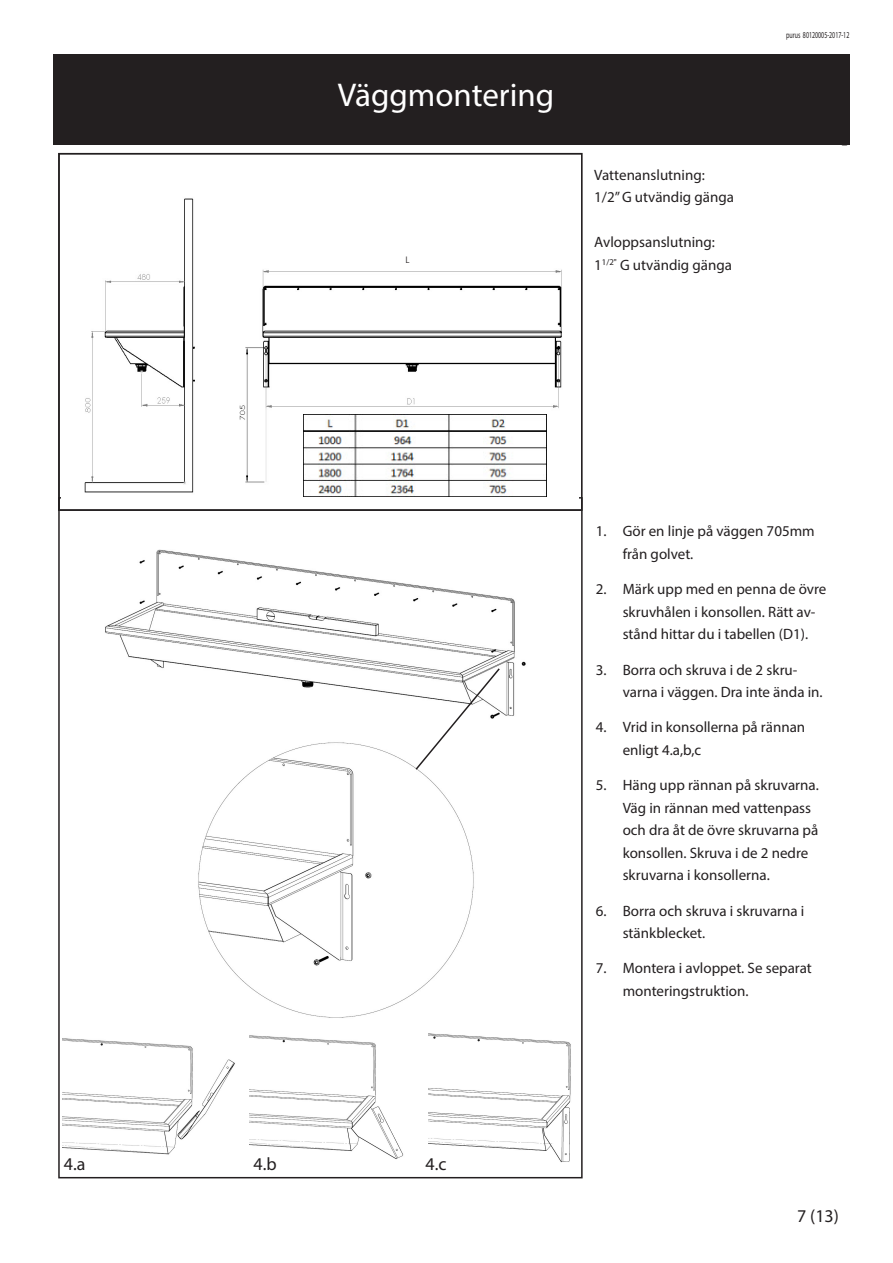
<style>
.page{position:relative;width:893px;height:1263px;background:#fff}
.page>*{position:absolute;margin:0;border:0;box-sizing:border-box;transform-origin:0 0}
.t1{font:33px "Myriad Pro";color:#fff}
.t2{font:18px "Myriad Pro";color:#231f20}
.brödtext_9p{font:15px/22.5px "Myriad Pro";color:#231f20}
.mellanrubrik{font:9px "Myriad Pro";color:#231f20;scale:.66 1}
.t3{font:9px "Century Gothic";color:#231f20}
</style>
<div class="page">
<div style="left:53px;top:54px;width:796px;height:91px;background:#231f20"></div>
<img style="left:84px;top:198px;width:478px;height:299px">
<div style="left:58px;top:153px;width:525px;height:358px;border:2px solid #231f20"></div>
<img style="left:62px;top:1038px;width:173px;height:117px">
<img style="left:249px;top:1035px;width:155px;height:124px">
<img style="left:428px;top:1033px;width:143px;height:130px">
<img style="left:105px;top:549px;width:421px;height:167px">
<img style="left:198px;top:742px;width:276px;height:276px">
<svg style="left:414px;top:667px;width:87px;height:104px"></svg>
<img style="left:303px;top:414px;width:243px;height:82px">
<p class="t1" style="left:338px;top:75px;width:218px">Väggmontering</p>
<p class="t3" style="left:405px;top:253px;width:6px">L</p>
<p class="brödtext_9p" style="left:594px;top:163px;width:141px">Vattenanslutning:<br>1/2” G utvändig gänga</p>
<p class="brödtext_9p" style="left:594px;top:231px;width:139px">Avloppsanslutning:<br>1<sup>1/2"</sup> G utvändig gänga</p>
<p class="mellanrubrik" style="left:786px;top:30px;width:97px">purus 80120005-2017-12</p>
<p class="t2" style="left:64px;top:1153px;width:23px">4.a</p>
<p class="t2" style="left:254px;top:1153px;width:25px">4.b</p>
<p class="t2" style="left:425px;top:1153px;width:23px">4.c</p>
<p class="brödtext_9p" style="left:623px;top:520px;width:194px;text-indent:-27px">1. Gör en linje på väggen 705mm från golvet.</p>
<p class="brödtext_9p" style="left:623px;top:578px;width:205px;text-indent:-27px">2. Märk upp med en penna de övre skruvhålen i konsollen. Rätt av&shy;stånd hittar du i tabellen (D1).</p>
<p class="brödtext_9p" style="left:623px;top:658px;width:201px;text-indent:-27px">3. Borra och skruva i de 2 skru&shy;varna i väggen. Dra inte ända in.</p>
<p class="brödtext_9p" style="left:623px;top:716px;width:184px;text-indent:-27px">4. Vrid in konsollerna på rännan enligt 4.a,b,c</p>
<p class="brödtext_9p" style="left:623px;top:774px;width:198px;text-indent:-27px">5. Häng upp rännan på skruvarna.<br>Väg in rännan med vattenpass och dra åt de övre skruvarna på konsollen. Skruva i de 2 nedre skruvarna i konsollerna.</p>
<p class="brödtext_9p" style="left:623px;top:899px;width:183px;text-indent:-27px">6. Borra och skruva i skruvarna i stänkblecket.</p>
<p class="brödtext_9p" style="left:623px;top:957px;width:191px;text-indent:-27px">7. Montera i avloppet. Se separat monteringstruktion.</p>
<p class="t2" style="left:797px;top:1205px;width:43px">7 (13)</p>
</div>
